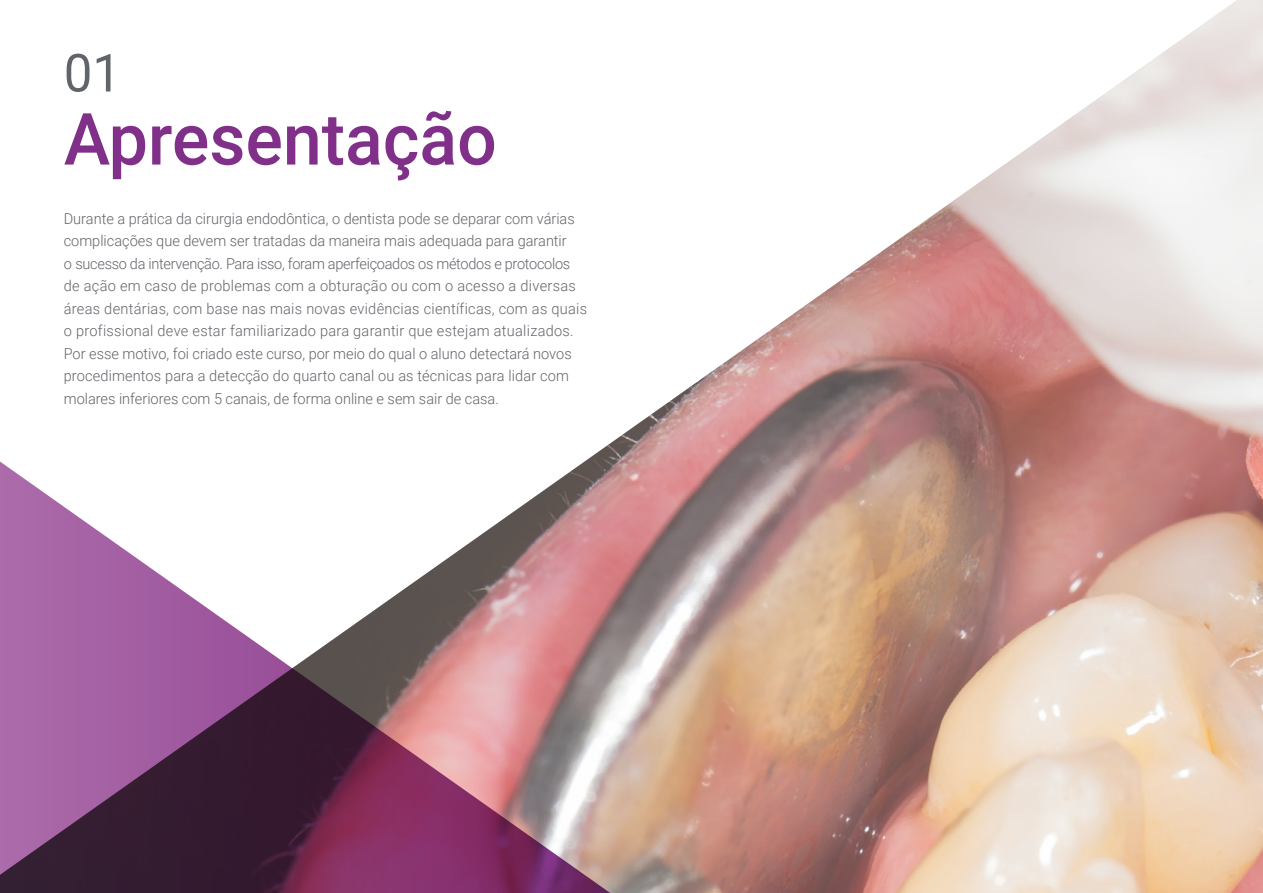
<style>
.page{position:relative;width:1263px;height:893px;background:#fff}
.page>*{position:absolute;margin:0;border:0;box-sizing:border-box;transform-origin:0 0}
.t1{font:500 72px "Roboto";color:#813089}
.t2{font:52.5px "Roboto";color:#61646a}
.t3{font:300 15px/22.5px "Roboto";color:#61646a}
</style>
<div class="page">
<img style="left:606px;top:0;width:657px;height:893px">
<svg style="left:0;top:446px;width:640px;height:447px"></svg>
<h2 class="t2" style="left:64px;top:36px;width:59px">01</h2>
<h1 class="t1" style="left:64px;top:89px;width:435px">Apresentação</h1>
<p class="t3" style="left:64px;top:207px;width:525px">Durante a prática da cirurgia endodôntica, o dentista pode se deparar com várias complicações que devem ser tratadas da maneira mais adequada para garantir<br>o sucesso da intervenção. Para isso, foram aperfeiçoados os métodos e protocolos de ação em caso de problemas com a obturação ou com o acesso a diversas áreas dentárias, com base nas mais novas evidências científicas, com as quais o profissional deve estar familiarizado para garantir que estejam atualizados.<br>Por esse motivo, foi criado este curso, por meio do qual o aluno detectará novos procedimentos para a detecção do quarto canal ou as técnicas para lidar com molares inferiores com 5 canais, de forma online e sem sair de casa.</p>
</div>
